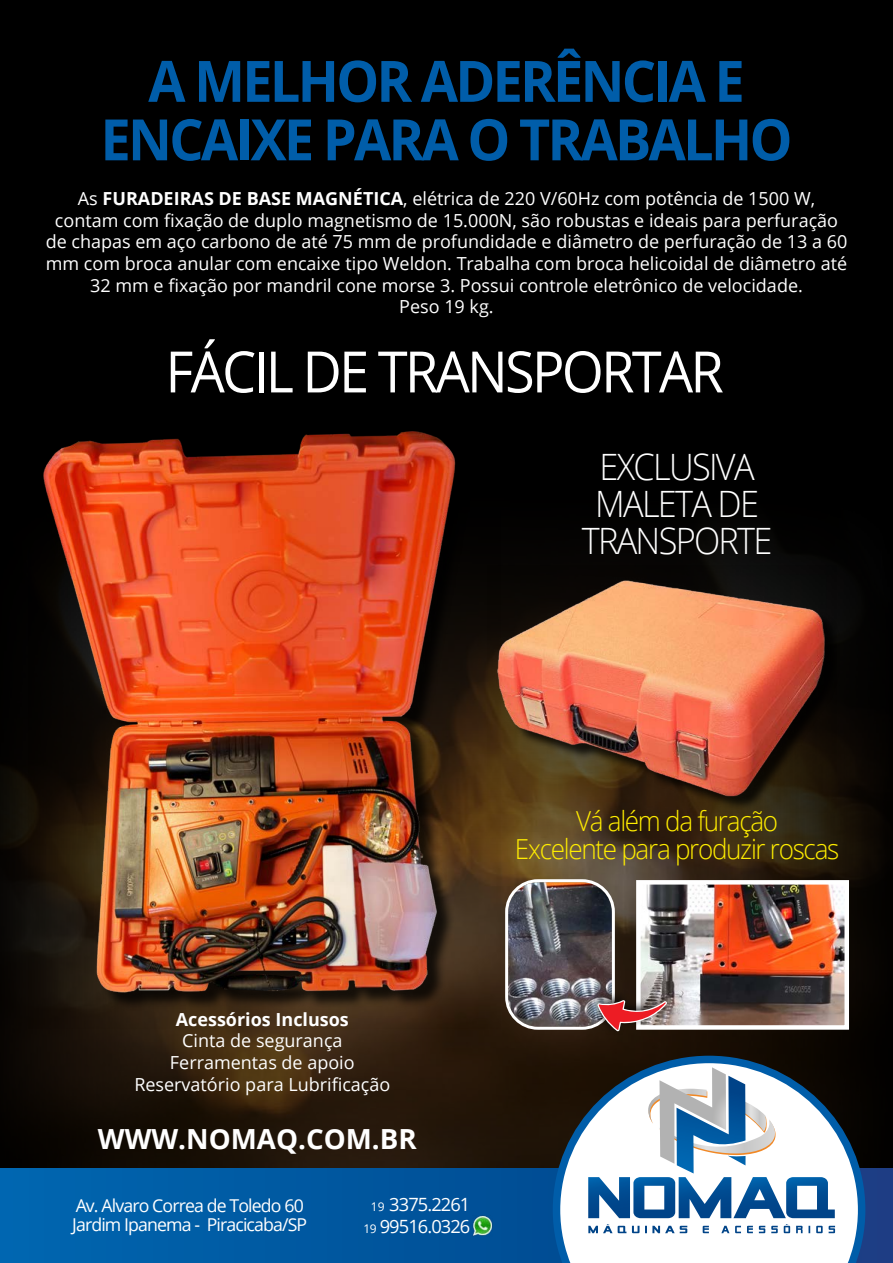
<style>
.page{position:relative;width:893px;height:1263px;background:#fff}
.page>*{position:absolute;margin:0;border:0;box-sizing:border-box;transform-origin:0 0}
.t1{font:700 57.15px/58.5px "Open Sans";letter-spacing:-.05em;color:#005da9;text-align:center;scale:.95 1}
.t2{font:57.15px "Open Sans";letter-spacing:-.05em;color:#fff;scale:.95 1}
.t3{font:300 36.3px/37.2px "Open Sans";letter-spacing:-.05em;color:#fff;text-align:center;scale:.94 1}
.t4{font:700 27.75px "Open Sans";color:#fff}
.t5{font:300 27.6px/28.2px "Open Sans";letter-spacing:-.05em;color:#ffed00;text-align:center;scale:.95 1}
.t6{font:18.3px/21.9px "Open Sans";letter-spacing:-.05em;color:#fff;text-align:center}
.t7{font:18px/21.6px "Open Sans";color:#fff;text-align:center}
.t8{font:700 18px "Open Sans";color:#fff}
.t9{font:17.7px/19.4px "Open Sans";letter-spacing:-.05em;color:#fff}
.s1{font-weight:700}
.s2{font-size:12px}
</style>
<div class="page">
<img style="left:0;top:0;width:893px;height:1169px">
<img style="left:28px;top:402px;width:472px;height:626px">
<img style="left:488px;top:565px;width:348px;height:247px">
<svg style="left:0;top:1169px;width:893px;height:94px;background:#0158a0"></svg>
<img style="left:472px;top:1216px;width:20px;height:20px">
<svg style="left:553px;top:1056px;width:312px;height:207px"></svg>
<svg style="left:588px;top:1067px;width:247px;height:166px"></svg>
<img style="left:641px;top:885px;width:203px;height:140px">
<div style="left:636px;top:880px;width:213px;height:150px;border:4px solid #fff"></div>
<img style="left:508px;top:882px;width:104px;height:145px">
<div style="left:505px;top:879px;width:110px;height:151px;border:3px solid #fff;border-radius:31px"></div>
<div style="left:586px;top:989px;width:86px;height:47px;background:#000;opacity:.75"></div>
<svg style="left:597px;top:1000px;width:70px;height:31px;background:#a86161"></svg>
<h1 class="t1" style="left:101px;top:50px;width:730px">A MELHOR ADERÊNCIA E<br>ENCAIXE PARA O TRABALHO</h1>
<p class="t7" style="left:46px;top:187px;width:803px">As <span class="s1">FURADEIRAS DE BASE MAGNÉTICA</span>, elétrica de 220 V/60Hz com potência de 1500 W, contam com fixação de duplo magnetismo de 15.000N, são robustas e ideais para perfuração de chapas em aço carbono de até 75 mm de profundidade e diâmetro de perfuração de 13 a 60 mm com broca anular com encaixe tipo Weldon. Trabalha com broca helicoidal de diâmetro até 32 mm e fixação por mandril cone morse 3. Possui controle eletrônico de velocidade.<br>Peso 19 kg.</p>
<h1 class="t2" style="left:165px;top:332px;width:589px">FÁCIL DE TRANSPORTAR</h1>
<h2 class="t3" style="left:582px;top:447px;width:204px">EXCLUSIVA<br>MALETA DE<br>TRANSPORTE</h2>
<h3 class="t5" style="left:515px;top:806px;width:343px">Vá além da furação<br>Excelente para produzir roscas</h3>
<p class="t8" style="left:176px;top:1006px;width:175px">Acessórios Inclusos</p>
<p class="t7" style="left:134px;top:1030px;width:258px">Cinta de segurança<br>Ferramentas de apoio<br>Reservatório para Lubrificação</p>
<h3 class="t4" style="left:98px;top:1119px;width:320px">WWW.NOMAQ.COM.BR</h3>
<p class="t9" style="left:72px;top:1195px;width:236px">Av. Alvaro Correa de Toledo 60<br>Jardim Ipanema - Piracicaba/SP</p>
<p class="t6" style="left:363px;top:1193px;width:108px"><span class="s2">19</span> 3375.2261<br><span class="s2">19</span> 99516.0326</p>
</div>
